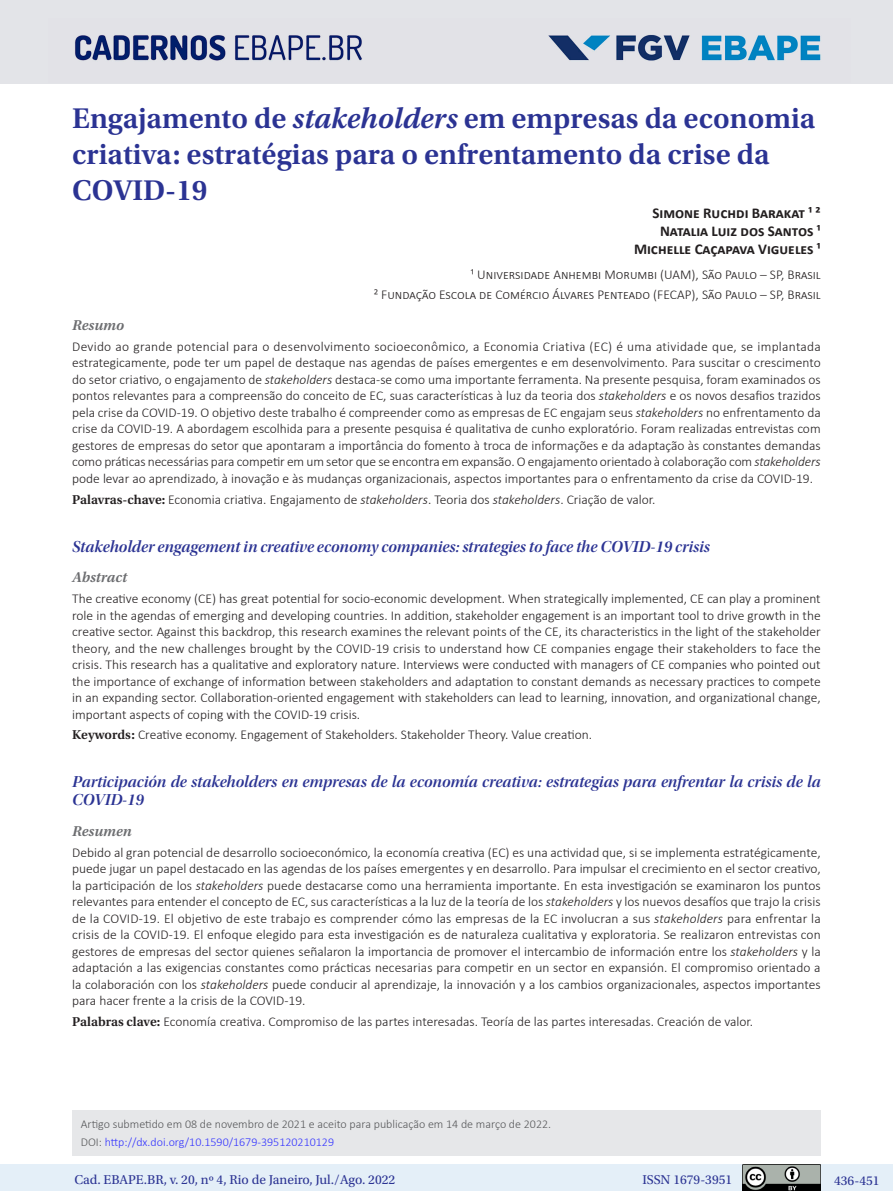
<style>
.page{position:relative;width:893px;height:1191px;background:#fff}
.page>*{position:absolute;margin:0;border:0;box-sizing:border-box;transform-origin:0 0}
._01_título_PT{font:600 30px/36px "Utopia Std";color:#2b3393}
._03_3_1_título_IN{font:16.5px/18px "Utopia Std Semibold Disp It";color:#2b3393}
._02_autores{font:700 15px "Calibri";color:#231f20}
._03_0_titulo_resumo{font:italic 600 15px "Utopia Std";color:#6c6d70}
._03_1_1_resumo_PT{font:300 13.5px/16.5px "Calibri";color:#231f20;text-align:justify}
._03_3_2_resumo_IN{font:300 13.5px/16.5px "Calibri";color:#231f20;text-align:justify}
._03_1_2_Keywords{font:300 13.5px "Calibri";color:#231f20}
._02_autores_-_tit{font:300 13.5px "Calibri";color:#231f20}
._03_1_2_palavras-cha{font:300 13.5px "Calibri";color:#231f20}
.t1{font:13.5px "Utopia Std";color:#2b3393}
._06_3_nota_de_rodape{font:300 12px "Calibri";color:#57585a}
._06_3_nota_de_rodape-2{font:300 12px "Calibri";color:#33f}
.s1{font-style:italic}
.s2{font-family:"Utopia Std";font-weight:600}
.s3{color:#57585a}
</style>
<div class="page">
<div style="left:0;top:1164px;width:893px;height:27px;background:#e4eff8"></div>
<img style="left:743px;top:1164px;width:78px;height:27px">
<div style="left:0;top:0;width:893px;height:84px;background:#e3e4e8"></div>
<img style="left:74px;top:34px;width:747px;height:27px">
<div style="left:72px;top:1110px;width:749px;height:45px;background:#e6e7e9"></div>
<p class="_01_título_PT" style="left:72px;top:101px;width:745px">Engajamento de <span class="s1">stakeholders</span> em empresas da economia criativa: estratégias para o enfrentamento da crise da<br>COVID-19</p>
<p class="_02_autores" style="left:652px;top:203px;width:170px">Simone Ruchdi Barakat ¹ ²</p>
<p class="_02_autores" style="left:660px;top:221px;width:162px">Natalia Luiz dos Santos ¹</p>
<p class="_02_autores" style="left:634px;top:239px;width:188px">Michelle Caçapava Vigueles ¹</p>
<p class="_02_autores_-_tit" style="left:471px;top:266px;width:351px">¹ Universidade Anhembi Morumbi (UAM), São Paulo – SP, Brasil</p>
<p class="_02_autores_-_tit" style="left:374px;top:286px;width:448px">² Fundação Escola de Comércio Álvares Penteado (FECAP), São Paulo – SP, Brasil</p>
<p class="_03_0_titulo_resumo" style="left:72px;top:317px;width:53px">Resumo</p>
<p class="_03_1_1_resumo_PT" style="left:72px;top:338px;width:750px">Devido ao grande potencial para o desenvolvimento socioeconômico, a Economia Criativa (EC) é uma atividade que, se implantada estrategicamente, pode ter um papel de destaque nas agendas de países emergentes e em desenvolvimento. Para suscitar o crescimento do setor criativo, o engajamento de <span class="s1">stakeholders</span> destaca-se como uma importante ferramenta. Na presente pesquisa, foram examinados os pontos relevantes para a compreensão do conceito de EC, suas características à luz da teoria dos <span class="s1">stakeholders</span> e os novos desafios trazidos pela crise da COVID-19. O objetivo deste trabalho é compreender como as empresas de EC engajam seus <span class="s1">stakeholders</span> no enfrentamento da crise da COVID-19. A abordagem escolhida para a presente pesquisa é qualitativa de cunho exploratório. Foram realizadas entrevistas com gestores de empresas do setor que apontaram a importância do fomento à troca de informações e da adaptação às constantes demandas como práticas necessárias para competir em um setor que se encontra em expansão. O engajamento orientado à colaboração com <span class="s1">stakeholders </span>pode levar ao aprendizado, à inovação e às mudanças organizacionais, aspectos importantes para o enfrentamento da crise da COVID-19.</p>
<p class="_03_1_2_Keywords" style="left:72px;top:491px;width:585px"><span class="s2">Palavras-chave:</span> Economia criativa. Engajamento de <span class="s1">stakeholders</span>. Teoria dos <span class="s1">stakeholders</span>. Criação de valor.</p>
<p class="_03_3_1_título_IN" style="left:72px;top:537px;width:639px">Stakeholder engagement in creative economy companies: strategies to face the COVID-19 crisis</p>
<p class="_03_0_titulo_resumo" style="left:72px;top:569px;width:57px">Abstract</p>
<p class="_03_3_2_resumo_IN" style="left:72px;top:590px;width:750px">The creative economy (CE) has great potential for socio-economic development. When strategically implemented, CE can play a prominent role in the agendas of emerging and developing countries. In addition, stakeholder engagement is an important tool to drive growth in the creative sector. Against this backdrop, this research examines the relevant points of the CE, its characteristics in the light of the stakeholder theory, and the new challenges brought by the COVID-19 crisis to understand how CE companies engage their stakeholders to face the crisis. This research has a qualitative and exploratory nature. Interviews were conducted with managers of CE companies who pointed out the importance of exchange of information between stakeholders and adaptation to constant demands as necessary practices to compete in an expanding sector. Collaboration-oriented engagement with stakeholders can lead to learning, innovation, and organizational change, important aspects of coping with the COVID-19 crisis.</p>
<p class="_03_1_2_Keywords" style="left:72px;top:726px;width:521px"><span class="s2">Keywords:</span> Creative economy. Engagement of Stakeholders. Stakeholder Theory. Value creation.</p>
<p class="_03_3_1_título_IN" style="left:72px;top:773px;width:750px">Participación de stakeholders en empresas de la economía creativa: estrategias para enfrentar la crisis de la<br>COVID-19</p>
<p class="_03_0_titulo_resumo" style="left:72px;top:822px;width:61px">Resumen</p>
<p class="_03_1_1_resumo_PT" style="left:72px;top:843px;width:750px">Debido al gran potencial de desarrollo socioeconómico, la economía creativa (EC) es una actividad que, si se implementa estratégicamente, puede jugar un papel destacado en las agendas de los países emergentes y en desarrollo. Para impulsar el crecimiento en el sector creativo, la participación de los <span class="s1">stakeholders</span> puede destacarse como una herramienta importante. En esta investigación se examinaron los puntos relevantes para entender el concepto de EC, sus características a la luz de la teoría de los <span class="s1">stakeholders</span> y los nuevos desafíos que trajo la crisis de la COVID-19. El objetivo de este trabajo es comprender cómo las empresas de la EC involucran a sus <span class="s1">stakeholders</span> para enfrentar la crisis de la COVID-19. El enfoque elegido para esta investigación es de naturaleza cualitativa y exploratoria. Se realizaron entrevistas con gestores de empresas del sector quienes señalaron la importancia de promover el intercambio de información entre los <span class="s1">stakeholders</span> y la adaptación a las exigencias constantes como prácticas necesarias para competir en un sector en expansión. El compromiso orientado a la colaboración con los <span class="s1">stakeholders</span> puede conducir al aprendizaje, la innovación y a los cambios organizacionales, aspectos importantes para hacer frente a la crisis de la COVID-19.</p>
<p class="_03_1_2_palavras-cha" style="left:72px;top:1013px;width:682px"><span class="s2">Palabras clave:</span> Economía creativa. Compromiso de las partes interesadas. Teoría de las partes interesadas. Creación de valor.</p>
<p class="_06_3_nota_de_rodape" style="left:81px;top:1116px;width:472px">Artigo submetido em 08 de novembro de 2021 e aceito para publicação em 14 de março de 2022.</p>
<p class="_06_3_nota_de_rodape-2" style="left:81px;top:1134px;width:255px"><span class="s3">DOI:</span> http://dx.doi.org/10.1590/1679-395120210129</p>
<p class="t1" style="left:74px;top:1172px;width:322px">Cad. EBAPE.BR, v. 20, nº 4, Rio de Janeiro, Jul./Ago. 2022</p>
<p class="t1" style="left:642px;top:1172px;width:91px">ISSN 1679-3951</p>
<p class="t1" style="left:834px;top:1173px;width:47px">436-451</p>
</div>
